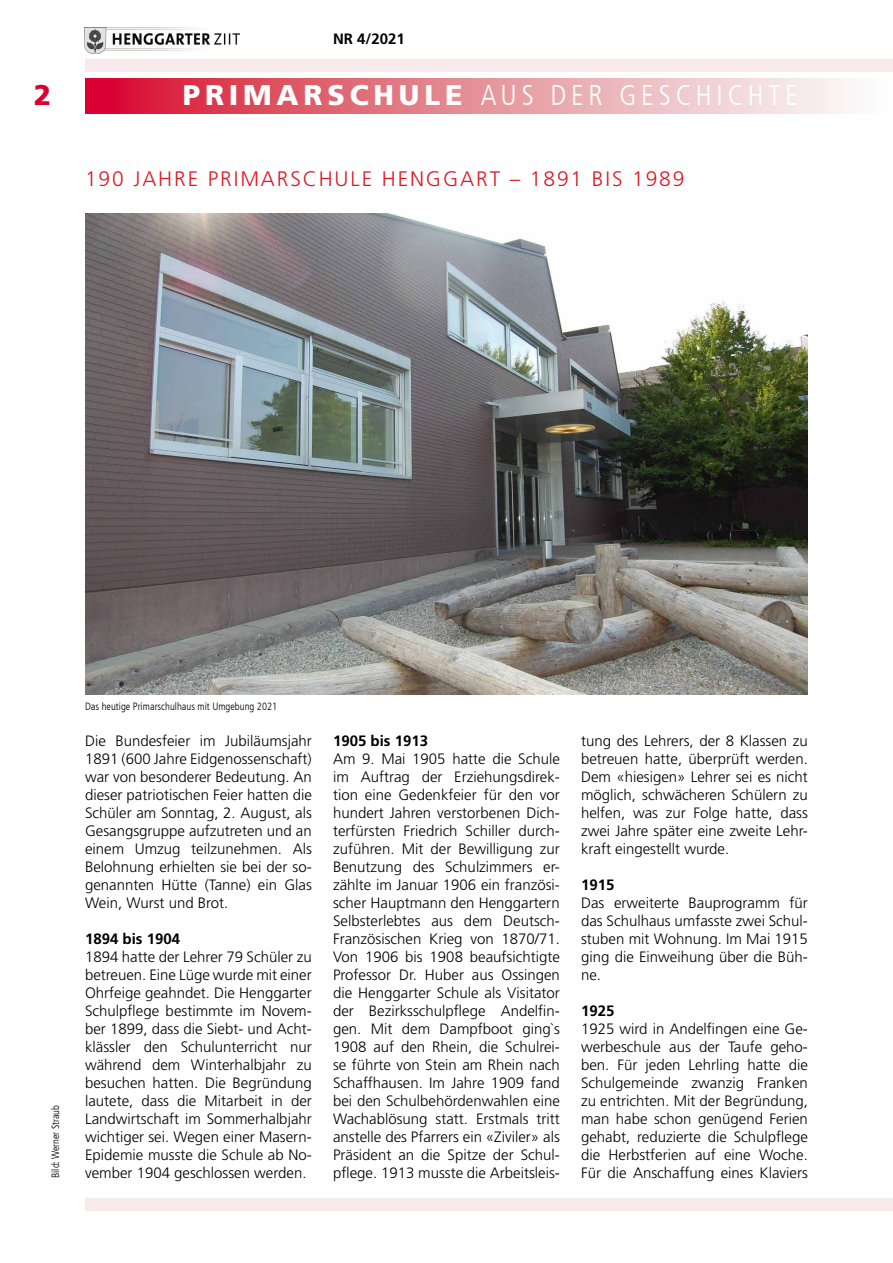
<style>
.page{position:relative;width:893px;height:1263px;background:#fff}
.page>*{position:absolute;margin:0;border:0;box-sizing:border-box;transform-origin:0 0}
.t1{font:300 condensed 28.5px "Frutiger LT";letter-spacing:.17em;color:#fff}
.t2{font:900 28.5px "Frutiger LT Std";color:#da0032}
.t3{font:300 21px "Frutiger LT Std";letter-spacing:.09em;color:#dd1924}
.t4{font:300 15px/18px "Frutiger LT Std";color:#000;text-align:justify}
.t5{font:700 15px "Frutiger LT Std";color:#000}
.t6{font:300 condensed 10.5px "Frutiger LT";color:#000}
.s1{font-family:"Frutiger LT Std";font-weight:900;font-stretch:normal}
</style>
<div class="page">
<div style="left:85px;top:60px;width:808px;height:12px;background:#f8eaea"></div>
<svg style="left:85px;top:78px;width:761px;height:35px;background:#e58793"></svg>
<img style="left:85px;top:28px;width:154px;height:25px">
<div style="left:85px;top:1198px;width:808px;height:13px;background:#f8eaea"></div>
<img style="left:85px;top:214px;width:723px;height:480px">
<h1 class="t2" style="left:34px;top:78px;width:19px">2</h1>
<p class="t5" style="left:333px;top:30px;width:73px">NR 4/2021</p>
<h1 class="t1" style="left:183px;top:79px;width:617px"><span class="s1">PRIMARSCHULE</span> AUS DER GESCHICHTE</h1>
<h2 class="t3" style="left:85px;top:167px;width:601px">190 JAHRE PRIMARSCHULE HENGGART – 1891 BIS 1989</h2>
<p class="t6" style="left:50px;top:1178px;width:75px;rotate:-90deg">Bild: Werner Straub</p>
<p class="t6" style="left:85px;top:700px;width:194px">Das heutige Primarschulhaus mit Umgebung 2021</p>
<p class="t4" style="left:85px;top:732px;width:228px">Die Bundesfeier im Jubiläumsjahr 1891 (600 Jahre Eidgenossenschaft) war von besonderer Bedeutung. An dieser patriotischen Feier hatten die Schüler am Sonntag, 2. August, als Gesangsgruppe aufzutreten und an einem Umzug teilzunehmen. Als Belohnung erhielten sie bei der so&shy;genannten Hütte (Tanne) ein Glas Wein, Wurst und Brot.</p>
<p class="t5" style="left:85px;top:930px;width:97px">1894 bis 1904</p>
<p class="t4" style="left:85px;top:948px;width:228px">1894 hatte der Lehrer 79 Schüler zu betreuen. Eine Lüge wurde mit einer Ohrfeige geahndet. Die Henggarter Schulpflege bestimmte im Novem&shy;ber 1899, dass die Siebt- und Acht&shy;klässler den Schulunterricht nur während dem Winterhalbjahr zu besuchen hatten. Die Begründung lautete, dass die Mitarbeit in der Landwirtschaft im Sommerhalbjahr wichtiger sei. Wegen einer Masern-Epidemie musste die Schule ab No&shy;vember 1904 geschlossen werden.</p>
<p class="t5" style="left:333px;top:732px;width:97px">1905 bis 1913</p>
<p class="t4" style="left:333px;top:750px;width:228px">Am 9. Mai 1905 hatte die Schule im Auftrag der Erziehungsdirek&shy;tion eine Gedenkfeier für den vor hundert Jahren verstorbenen Dich&shy;terfürsten Friedrich Schiller durch&shy;zuführen. Mit der Bewilligung zur Benutzung des Schulzimmers er&shy;zählte im Januar 1906 ein französi&shy;scher Hauptmann den Henggartern Selbsterlebtes aus dem Deutsch-Französischen Krieg von 1870/71.<br>Von 1906 bis 1908 beaufsichtigte Professor Dr. Huber aus Ossingen die Henggarter Schule als Visitator der Bezirksschulpflege Andelfin&shy;gen. Mit dem Dampfboot ging`s 1908 auf den Rhein, die Schulrei&shy;se führte von Stein am Rhein nach Schaffhausen. Im Jahre 1909 fand bei den Schulbehördenwahlen eine Wachablösung statt. Erstmals tritt anstelle des Pfarrers ein «Ziviler» als Präsident an die Spitze der Schul&shy;pflege. 1913 musste die Arbeitsleis-</p>
<p class="t4" style="left:581px;top:732px;width:228px">tung des Lehrers, der 8 Klassen zu betreuen hatte, überprüft werden.<br>Dem «hiesigen» Lehrer sei es nicht möglich, schwächeren Schülern zu helfen, was zur Folge hatte, dass zwei Jahre später eine zweite Lehr&shy;kraft eingestellt wurde.</p>
<p class="t5" style="left:581px;top:876px;width:35px">1915</p>
<p class="t4" style="left:581px;top:894px;width:228px">Das erweiterte Bauprogramm für das Schulhaus umfasste zwei Schul&shy;stuben mit Wohnung. Im Mai 1915 ging die Einweihung über die Büh&shy;ne.</p>
<p class="t5" style="left:581px;top:1002px;width:35px">1925</p>
<p class="t4" style="left:581px;top:1020px;width:228px">1925 wird in Andelfingen eine Ge&shy;werbeschule aus der Taufe geho&shy;ben. Für jeden Lehrling hatte die Schulgemeinde zwanzig Franken zu entrichten. Mit der Begründung, man habe schon genügend Ferien gehabt, reduzierte die Schulpflege die Herbstferien auf eine Woche.<br>Für die Anschaffung eines Klaviers</p>
</div>
